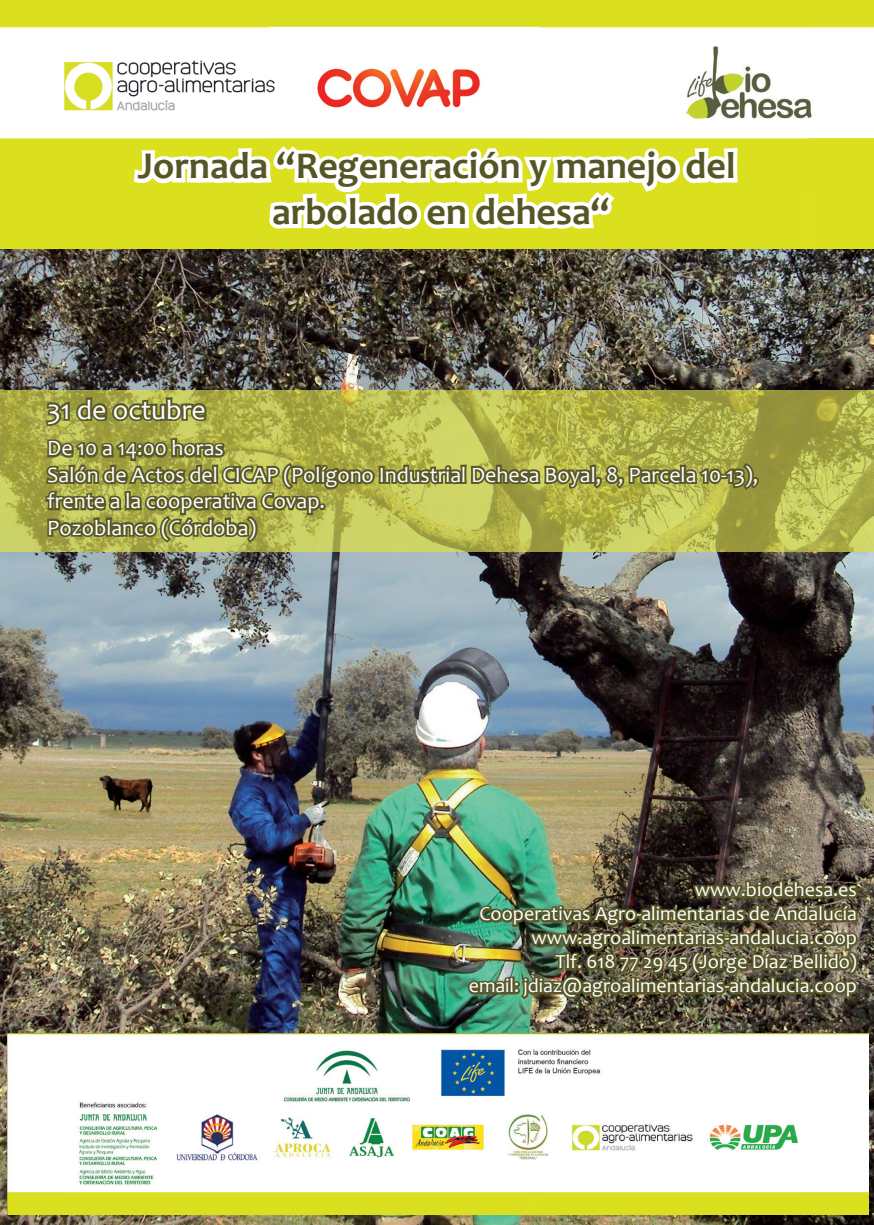
<style>
.page{position:relative;width:874px;height:1225px;background:#fff}
.page>*{position:absolute;margin:0;border:0;box-sizing:border-box;transform-origin:0 0}
.t1{font:700 38px/45.6px "Candara";color:#555526;text-align:center}
.t2{font:28px "Candara";color:#fff}
.t3{font:22px/26.4px "Candara";color:#fff}
.t4{font:20px/24px "Candara";color:#fff;text-align:right}
</style>
<div class="page">
<img style="left:0;top:249px;width:335px;height:141px">
<img style="left:538px;top:249px;width:335px;height:141px">
<img style="left:335px;top:249px;width:203px;height:141px">
<img style="left:0;top:551px;width:806px;height:537px">
<img style="left:806px;top:551px;width:67px;height:674px">
<img style="left:0;top:1088px;width:66px;height:137px">
<img style="left:202px;top:1214px;width:605px;height:11px">
<img style="left:66px;top:1214px;width:136px;height:11px">
<img style="left:7px;top:1033px;width:861px;height:181px">
<img style="left:0;top:0;width:873px;height:249px">
<svg style="left:130px;top:140px;width:611px;height:95px"></svg>
<img style="left:0;top:390px;width:873px;height:161px">
<svg style="left:43px;top:395px;width:166px;height:33px;background:#898a3d"></svg>
<svg style="left:43px;top:436px;width:718px;height:142px;background:#9a9d53"></svg>
<img style="left:464px;top:859px;width:396px;height:179px">
<img style="left:308px;top:52px;width:180px;height:72px">
<h1 class="t1" style="left:138px;top:143px;width:599px">Jornada “Regeneración y manejo del arbolado en dehesa“</h1>
<h2 class="t2" style="left:47px;top:392px;width:160px">31 de octubre</h2>
<p class="t3" style="left:47px;top:435px;width:712px">De 10 a 14:00 horas<br>Salón de Actos del CICAP (Polígono Industrial Dehesa Boyal, 8, Parcela 10-13), frente a la cooperativa Covap.<br>Pozoblanco (Córdoba)</p>
<p class="t4" style="left:468px;top:877px;width:389px">www.biodehesa.es<br>Cooperativas Agro-alimentarias de Andalucía www.agroalimentarias-andalucia.coop<br>Tlf. 618 77 29 45 (Jorge Díaz Bellido)<br>email: jdiaz@agroalimentarias-andalucia.coop</p>
</div>
